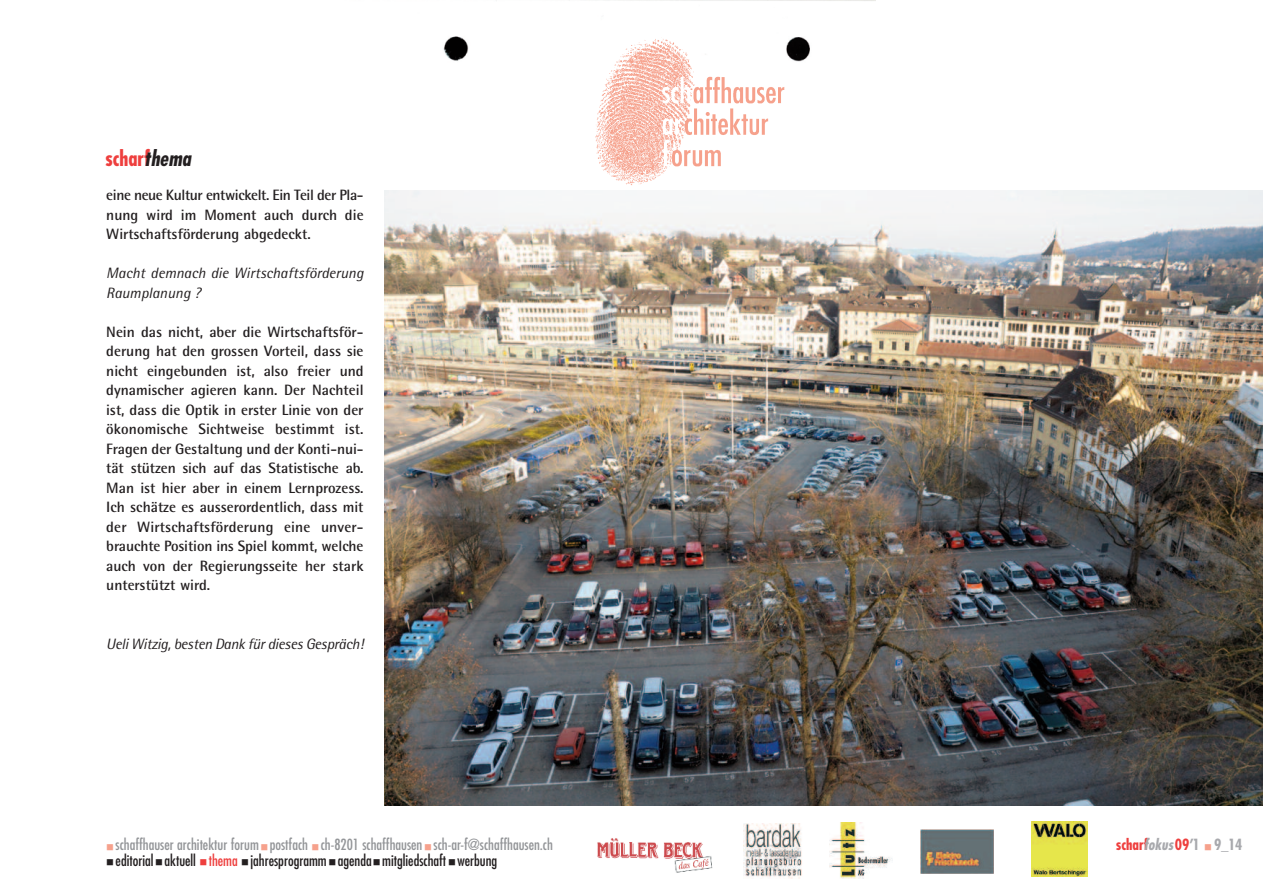
<style>
.page{position:relative;width:1263px;height:893px;background:#fff}
.page>*{position:absolute;margin:0;border:0;box-sizing:border-box;transform-origin:0 0}
.t1{font:700 condensed 21px "Futura";color:#ee3f3e}
.t2{font:700 15px/19.5px "Rotis Semi Sans";color:#231f20;text-align:justify}
.t3{font:condensed 15px/15.6px "Futura";color:#939598}
.t4{font:italic 15px/19.5px "Rotis Semi Sans";color:#231f20}
.t5{font:italic 15px "Rotis Semi Sans";letter-spacing:-.02em;color:#231f20}
.t6{font:700 condensed 15px "Futura";color:#ee3f3e}
.s1{font-style:italic;color:#231f20}
.s2{color:#231f20}
.s3{color:#ee3f3e}
.s4{font-style:italic;color:#a8a9ad}
.s5{color:#a8a9ad}
</style>
<div class="page">
<img style="left:443px;top:36px;width:367px;height:26px">
<img style="left:584px;top:36px;width:216px;height:150px">
<img style="left:830px;top:822px;width:62px;height:57px">
<img style="left:920px;top:829px;width:73px;height:44px">
<img style="left:1032px;top:821px;width:55px;height:56px">
<img style="left:743px;top:823px;width:59px;height:56px">
<img style="left:597px;top:838px;width:116px;height:35px">
<img style="left:385px;top:191px;width:878px;height:615px">
<h1 class="t1" style="left:105px;top:149px;width:87px">scharf<span class="s1">thema</span></h1>
<p class="t2" style="left:106px;top:187px;width:259px">eine neue Kultur entwickelt. Ein Teil der Pla&shy;nung wird im Moment auch durch die Wirtschaftsförderung abgedeckt.</p>
<p class="t4" style="left:106px;top:265px;width:259px">Macht demnach die Wirtschaftsförderung<br>Raumplanung ?</p>
<p class="t2" style="left:106px;top:324px;width:259px">Nein das nicht, aber die Wirtschaftsför&shy;derung hat den grossen Vorteil, dass sie nicht eingebunden ist, also freier und dynamischer agieren kann. Der Nachteil ist, dass die Optik in erster Linie von der ökonomische Sichtweise bestimmt ist.<br>Fragen der Gestaltung und der Konti-nui&shy;tät stützen sich auf das Statistische ab.<br>Man ist hier aber in einem Lernprozess.<br>Ich schätze es ausserordentlich, dass mit der Wirtschaftsförderung eine unver&shy;brauchte Position ins Spiel kommt, welche auch von der Regierungsseite her stark unterstützt wird.</p>
<p class="t5" style="left:106px;top:639px;width:259px">Ueli Witzig, besten Dank für dieses Gespräch!</p>
<p class="t3" style="left:116px;top:837px;width:439px">schaffhauser architektur forum postfach ch-8201 schaffhausen sch-ar-f@schaffhausen.ch <span class="s2">editorial aktuell</span> <span class="s3">thema</span> <span class="s2">jahresprogramm agenda mitgliedschaft werbung</span></p>
<p class="t6" style="left:1116px;top:838px;width:128px">schar<span class="s4">fokus</span>09<span class="s5">’1 9_14</span></p>
</div>
